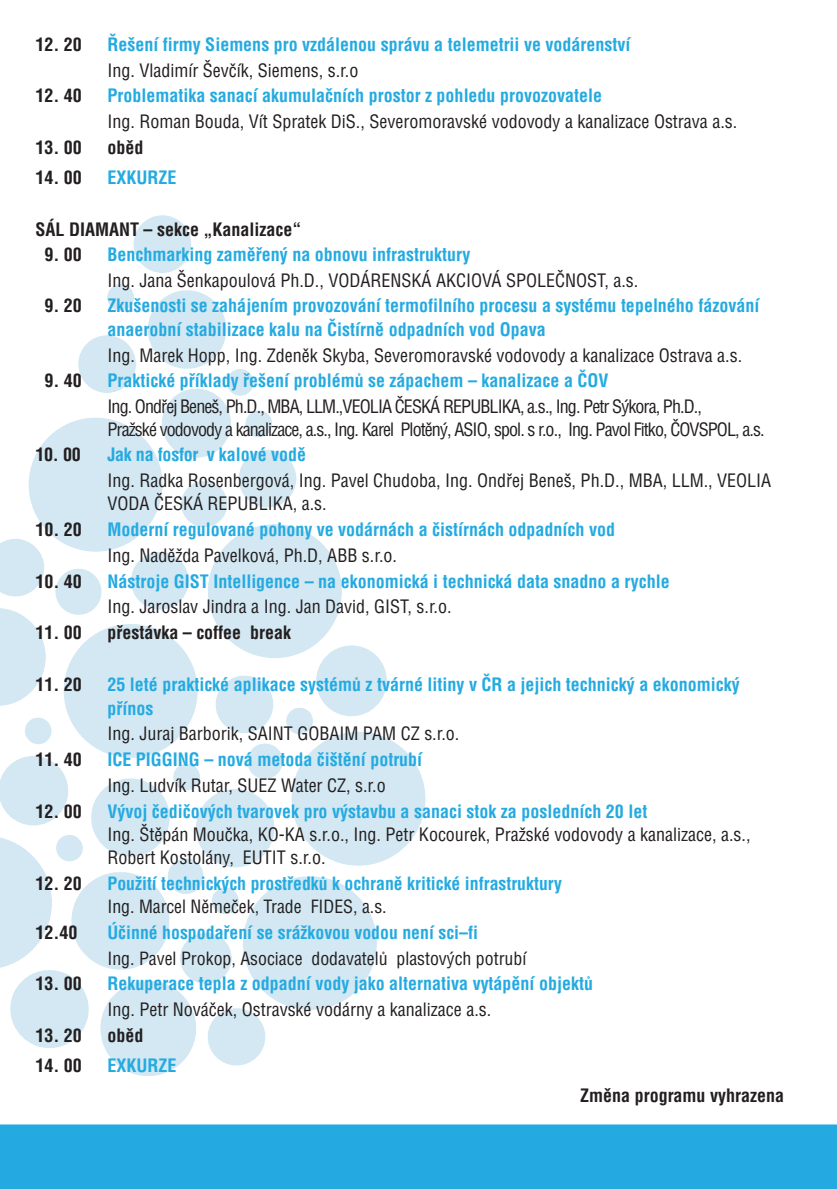
<style>
.page{position:relative;width:837px;height:1189px;background:#fff}
.page>*{position:absolute;margin:0;border:0;box-sizing:border-box;transform-origin:0 0}
.t1{font:700 18px/23.6px "Switzerland Condensed";color:#24aae1}
.t2{font:18px/23.2px "Switzerland Condensed";color:#231f20}
.t3{font:700 18px "Switzerland Condensed";color:#231f20}
.t4{font:18px/23.2px "Switzerland Condensed";letter-spacing:-.05em;color:#231f20}
.t5{font:700 17.8px "Switzerland Condensed";color:#24aae1}
.t6{font:17.8px "Switzerland Condensed";color:#231f20}
</style>
<div class="page">
<img style="left:0;top:215px;width:425px;height:860px">
<div style="left:0;top:1124px;width:837px;height:64px;background:#24aae1"></div>
<p class="t3" style="left:35px;top:36px;width:48px">12. 20</p>
<p class="t3" style="left:35px;top:88px;width:48px">12. 40</p>
<p class="t1" style="left:107px;top:34px;width:524px">Řešení firmy Siemens pro vzdálenou správu a telemetrii ve vodárenství</p>
<p class="t1" style="left:107px;top:85px;width:496px">Problematika sanací akumulačních prostor z pohledu provozovatele</p>
<p class="t2" style="left:107px;top:60px;width:252px">Ing. Vladimír Ševčík, Siemens, s.r.o</p>
<p class="t2" style="left:107px;top:111px;width:631px">Ing. Roman Bouda, Vít Spratek DiS., Severomoravské vodovody a kanalizace Ostrava a.s.</p>
<p class="t3" style="left:35px;top:139px;width:48px">13. 00</p>
<p class="t3" style="left:107px;top:139px;width:37px">oběd</p>
<p class="t3" style="left:35px;top:169px;width:48px">14. 00</p>
<p class="t1" style="left:107px;top:167px;width:71px">EXKURZE</p>
<p class="t3" style="left:35px;top:221px;width:267px">SÁL DIAMANT – sekce „Kanalizace“</p>
<p class="t3" style="left:44px;top:247px;width:39px">9. 00</p>
<p class="t2" style="left:107px;top:270px;width:532px">Ing. Jana Šenkapoulová Ph.D., VODÁRENSKÁ AKCIOVÁ SPOLEČNOST, a.s.</p>
<p class="t3" style="left:44px;top:298px;width:39px">9. 20</p>
<p class="t2" style="left:107px;top:345px;width:636px">Ing. Marek Hopp, Ing. Zdeněk Skyba, Severomoravské vodovody a kanalizace Ostrava a.s.</p>
<p class="t3" style="left:44px;top:372px;width:39px">9. 40</p>
<p class="t4" style="left:107px;top:396px;width:658px">Ing. Ondřej Beneš, Ph.D., MBA, LLM.,VEOLIA ČESKÁ REPUBLIKA, a.s., Ing. Petr Sýkora, Ph.D.,<br>Pražské vodovody a kanalizace, a.s., Ing. Karel Plotěný, ASIO, spol. s r.o., Ing. Pavol Fitko, ČOVSPOL, a.s.</p>
<p class="t3" style="left:35px;top:447px;width:47px">10. 00</p>
<p class="t2" style="left:107px;top:470px;width:665px">Ing. Radka Rosenbergová, Ing. Pavel Chudoba, Ing. Ondřej Beneš, Ph.D., MBA, LLM., VEOLIA<br>VODA ČESKÁ REPUBLIKA, a.s.</p>
<p class="t3" style="left:35px;top:521px;width:48px">10. 20</p>
<p class="t2" style="left:107px;top:545px;width:291px">Ing. Naděžda Pavelková, Ph.D, ABB s.r.o.</p>
<p class="t3" style="left:35px;top:573px;width:48px">10. 40</p>
<p class="t2" style="left:107px;top:596px;width:346px">Ing. Jaroslav Jindra a Ing. Jan David, GIST, s.r.o.</p>
<p class="t3" style="left:35px;top:624px;width:48px">11. 00</p>
<p class="t3" style="left:107px;top:624px;width:185px">přestávka – coffee break</p>
<p class="t3" style="left:35px;top:676px;width:48px">11. 20</p>
<p class="t2" style="left:107px;top:723px;width:353px">Ing. Juraj Barborik, SAINT GOBAIM PAM CZ s.r.o.</p>
<p class="t3" style="left:35px;top:751px;width:48px">11. 40</p>
<p class="t2" style="left:107px;top:775px;width:280px">Ing. Ludvík Rutar, SUEZ Water CZ, s.r.o</p>
<p class="t3" style="left:35px;top:803px;width:48px">12. 00</p>
<p class="t2" style="left:107px;top:824px;width:645px">Ing. Štěpán Moučka, KO-KA s.r.o., Ing. Petr Kocourek, Pražské vodovody a kanalizace, a.s.,<br>Robert Kostolány, EUTIT s.r.o.</p>
<p class="t3" style="left:35px;top:875px;width:48px">12. 20</p>
<p class="t6" style="left:107px;top:899px;width:281px">Ing. Marcel Němeček, Trade FIDES, a.s.</p>
<p class="t3" style="left:35px;top:924px;width:43px">12.40</p>
<p class="t6" style="left:107px;top:950px;width:420px">Ing. Pavel Prokop, Asociace dodavatelů plastových potrubí</p>
<p class="t3" style="left:35px;top:975px;width:48px">13. 00</p>
<p class="t2" style="left:107px;top:999px;width:385px">Ing. Petr Nováček, Ostravské vodárny a kanalizace a.s.</p>
<p class="t3" style="left:35px;top:1027px;width:48px">13. 20</p>
<p class="t3" style="left:107px;top:1027px;width:37px">oběd</p>
<p class="t3" style="left:35px;top:1057px;width:48px">14. 00</p>
<p class="t3" style="left:580px;top:1087px;width:205px">Změna programu vyhrazena</p>
<p class="t1" style="left:107px;top:244px;width:364px">Benchmarking zaměřený na obnovu infrastruktury</p>
<p class="t1" style="left:107px;top:295px;width:653px">Zkušenosti se zahájením provozování termofilního procesu a systému tepelného fázování anaerobní stabilizace kalu na Čistírně odpadních vod Opava</p>
<p class="t1" style="left:107px;top:370px;width:503px">Praktické příklady řešení problémů se zápachem – kanalizace a ČOV</p>
<p class="t1" style="left:107px;top:444px;width:200px">Jak na fosfor v kalové vodě</p>
<p class="t1" style="left:107px;top:518px;width:509px">Moderní regulované pohony ve vodárnách a čistírnách odpadních vod</p>
<p class="t1" style="left:107px;top:570px;width:564px">Nástroje GIST Intelligence – na ekonomická i technická data snadno a rychle</p>
<p class="t1" style="left:107px;top:673px;width:634px">25 leté praktické aplikace systémů z tvárné litiny v ČR a jejich technický a ekonomický přínos</p>
<p class="t1" style="left:107px;top:749px;width:316px">ICE PIGGING – nová metoda čištění potrubí</p>
<p class="t1" style="left:107px;top:800px;width:541px">Vývoj čedičových tvarovek pro výstavbu a sanaci stok za posledních 20 let</p>
<p class="t5" style="left:107px;top:875px;width:456px">Použití technických prostředků k ochraně kritické infrastruktury</p>
<p class="t5" style="left:107px;top:924px;width:372px">Účinné hospodaření se srážkovou vodou není sci–fi</p>
<p class="t1" style="left:107px;top:973px;width:487px">Rekuperace tepla z odpadní vody jako alternativa vytápění objektů</p>
<p class="t1" style="left:107px;top:1054px;width:71px">EXKURZE</p>
</div>
